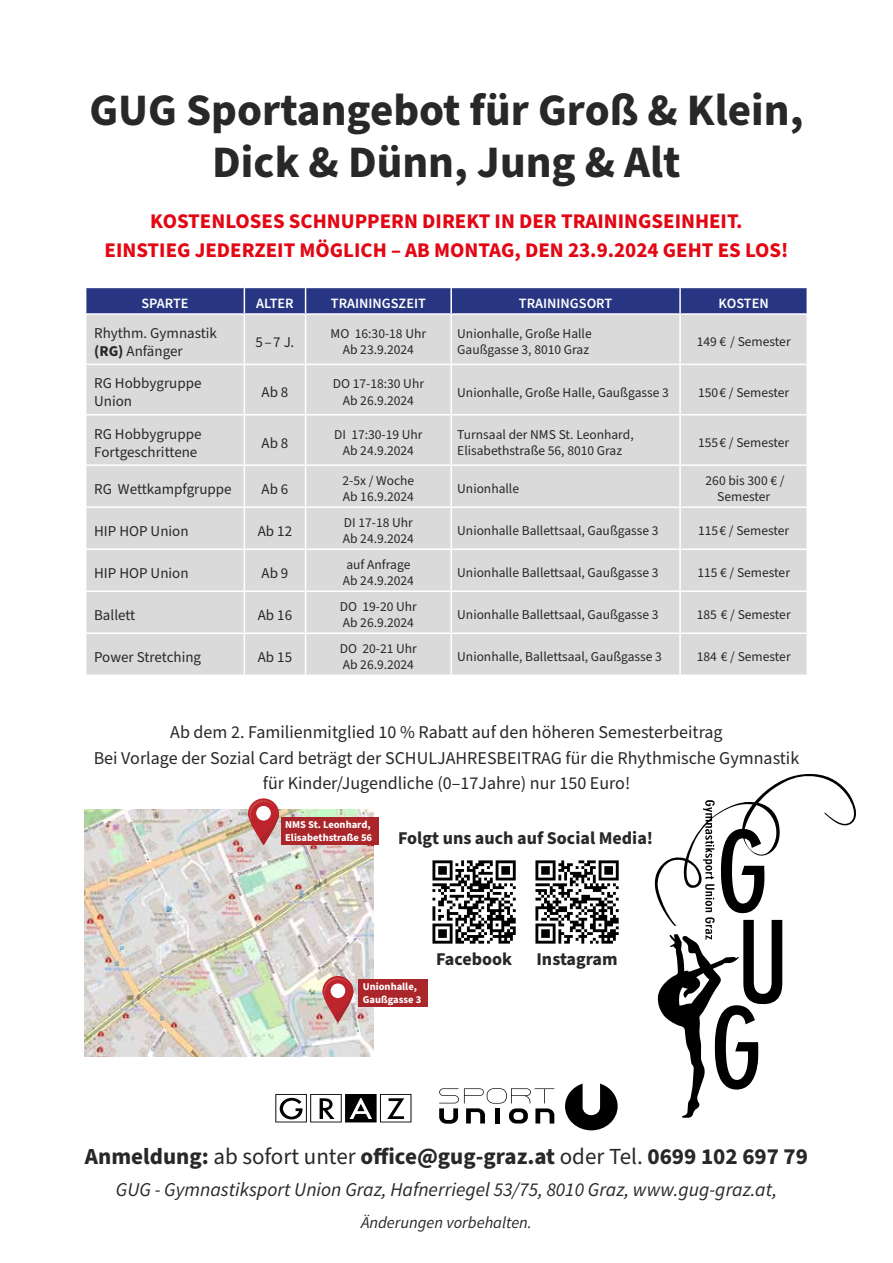
<style>
.page{position:relative;width:893px;height:1263px;background:#fff}
.page>*{position:absolute;margin:0;border:0;box-sizing:border-box;transform-origin:0 0}
.t1{font:700 45px/52.5px "Source Sans Pro";color:#282827;text-align:center}
.t2{font:700 22.95px "Source Sans Pro";color:#282827}
.t3{font:700 20.85px/29.5px "Source Sans Pro";color:#e30613;text-align:center}
.t4{font:italic 19.5px "Source Sans Pro";color:#282827}
.t5{font:18px/25.5px "Source Sans Pro";color:#282827;text-align:center}
.t6{font:700 18px "Source Sans Pro";color:#282827}
.t7{font:italic 16.5px "Source Sans Pro";color:#282827}
.t8{font:15px/18px "Source Sans Pro";color:#282827}
.t9{font:600 14.25px "Source Sans Pro";color:#fff}
.t10{font:13.5px/16.2px "Source Sans Pro";color:#282827}
.t11{font:700 10.5px/12.6px "Source Sans Pro";color:#fff}
.s1{font-weight:700}
.s2{font-weight:400}
</style>
<div class="page">
<div style="left:86px;top:315px;width:721px;height:359px;background:#dadada"></div>
<hr style="left:244px;top:315px;width:1px;height:49px;background:#fff">
<hr style="left:305px;top:315px;width:1px;height:49px;background:#fff">
<hr style="left:450px;top:315px;width:2px;height:49px;background:#fff">
<hr style="left:679px;top:315px;width:2px;height:49px;background:#fff">
<hr style="left:85px;top:364px;width:159px;height:1px;background:#fff">
<hr style="left:244px;top:364px;width:62px;height:1px;background:#fff">
<hr style="left:244px;top:365px;width:1px;height:49px;background:#fff">
<hr style="left:306px;top:364px;width:145px;height:1px;background:#fff">
<hr style="left:305px;top:365px;width:1px;height:49px;background:#fff">
<hr style="left:451px;top:364px;width:229px;height:1px;background:#fff">
<hr style="left:450px;top:365px;width:2px;height:49px;background:#fff">
<hr style="left:680px;top:364px;width:128px;height:1px;background:#fff">
<hr style="left:679px;top:365px;width:2px;height:49px;background:#fff">
<hr style="left:85px;top:414px;width:159px;height:1px;background:#fff">
<hr style="left:244px;top:414px;width:62px;height:1px;background:#fff">
<hr style="left:244px;top:415px;width:1px;height:49px;background:#fff">
<hr style="left:306px;top:414px;width:145px;height:1px;background:#fff">
<hr style="left:305px;top:415px;width:1px;height:49px;background:#fff">
<hr style="left:451px;top:414px;width:229px;height:1px;background:#fff">
<hr style="left:450px;top:415px;width:2px;height:49px;background:#fff">
<hr style="left:680px;top:414px;width:128px;height:1px;background:#fff">
<hr style="left:679px;top:415px;width:2px;height:49px;background:#fff">
<hr style="left:85px;top:464px;width:159px;height:2px;background:#fff">
<hr style="left:244px;top:464px;width:62px;height:2px;background:#fff">
<hr style="left:244px;top:466px;width:1px;height:40px;background:#fff">
<hr style="left:306px;top:464px;width:145px;height:2px;background:#fff">
<hr style="left:305px;top:466px;width:1px;height:40px;background:#fff">
<hr style="left:451px;top:464px;width:229px;height:2px;background:#fff">
<hr style="left:450px;top:466px;width:2px;height:40px;background:#fff">
<hr style="left:680px;top:464px;width:128px;height:2px;background:#fff">
<hr style="left:679px;top:466px;width:2px;height:40px;background:#fff">
<hr style="left:85px;top:506px;width:159px;height:2px;background:#fff">
<hr style="left:244px;top:506px;width:62px;height:2px;background:#fff">
<hr style="left:244px;top:508px;width:1px;height:40px;background:#fff">
<hr style="left:306px;top:506px;width:145px;height:2px;background:#fff">
<hr style="left:305px;top:508px;width:1px;height:40px;background:#fff">
<hr style="left:451px;top:506px;width:229px;height:2px;background:#fff">
<hr style="left:450px;top:508px;width:2px;height:40px;background:#fff">
<hr style="left:680px;top:506px;width:128px;height:2px;background:#fff">
<hr style="left:679px;top:508px;width:2px;height:40px;background:#fff">
<hr style="left:85px;top:548px;width:159px;height:2px;background:#fff">
<hr style="left:244px;top:548px;width:62px;height:2px;background:#fff">
<hr style="left:244px;top:550px;width:1px;height:40px;background:#fff">
<hr style="left:306px;top:548px;width:145px;height:2px;background:#fff">
<hr style="left:305px;top:550px;width:1px;height:40px;background:#fff">
<hr style="left:451px;top:548px;width:229px;height:2px;background:#fff">
<hr style="left:450px;top:550px;width:2px;height:40px;background:#fff">
<hr style="left:680px;top:548px;width:128px;height:2px;background:#fff">
<hr style="left:679px;top:550px;width:2px;height:40px;background:#fff">
<hr style="left:85px;top:590px;width:159px;height:2px;background:#fff">
<hr style="left:244px;top:590px;width:62px;height:2px;background:#fff">
<hr style="left:244px;top:592px;width:1px;height:40px;background:#fff">
<hr style="left:306px;top:590px;width:145px;height:2px;background:#fff">
<hr style="left:305px;top:592px;width:1px;height:40px;background:#fff">
<hr style="left:451px;top:590px;width:229px;height:2px;background:#fff">
<hr style="left:450px;top:592px;width:2px;height:40px;background:#fff">
<hr style="left:680px;top:590px;width:128px;height:2px;background:#fff">
<hr style="left:679px;top:592px;width:2px;height:40px;background:#fff">
<hr style="left:85px;top:632px;width:159px;height:2px;background:#fff">
<hr style="left:244px;top:632px;width:62px;height:2px;background:#fff">
<hr style="left:244px;top:634px;width:1px;height:40px;background:#fff">
<hr style="left:306px;top:632px;width:145px;height:2px;background:#fff">
<hr style="left:305px;top:634px;width:1px;height:40px;background:#fff">
<hr style="left:451px;top:632px;width:229px;height:2px;background:#fff">
<hr style="left:450px;top:634px;width:2px;height:40px;background:#fff">
<hr style="left:680px;top:632px;width:128px;height:2px;background:#fff">
<hr style="left:679px;top:634px;width:2px;height:40px;background:#fff">
<svg style="left:85px;top:287px;width:723px;height:26px;background:#34408a"></svg>
<svg style="left:439px;top:1088px;width:115px;height:36px"></svg>
<svg style="left:565px;top:1083px;width:53px;height:47px"></svg>
<svg style="left:275px;top:1094px;width:136px;height:28px"></svg>
<svg style="left:654px;top:774px;width:202px;height:344px"></svg>
<img style="left:85px;top:809px;width:288px;height:247px">
<svg style="left:322px;top:976px;width:31px;height:47px"></svg>
<svg style="left:324px;top:978px;width:29px;height:45px"></svg>
<svg style="left:248px;top:798px;width:31px;height:47px"></svg>
<svg style="left:250px;top:800px;width:29px;height:45px"></svg>
<div style="left:281px;top:817px;width:98px;height:28px;background:#ab262b"></div>
<div style="left:359px;top:980px;width:69px;height:27px;background:#ab262b"></div>
<svg style="left:432px;top:860px;width:84px;height:84px"></svg>
<svg style="left:535px;top:860px;width:84px;height:84px"></svg>
<h1 class="t1" style="left:89px;top:85px;width:716px">GUG Sportangebot für Groß &amp; Klein,<br>Dick &amp; Dünn, Jung &amp; Alt</h1>
<h3 class="t3" style="left:105px;top:206px;width:685px">KOSTENLOSES SCHNUPPERN DIREKT IN DER TRAININGSEINHEIT.<br>EINSTIEG JEDERZEIT MÖGLICH – AB MONTAG, DEN 23.9.2024 GEHT ES LOS!</h3>
<p class="t9" style="left:141px;top:294px;width:49px">SPARTE</p>
<p class="t9" style="left:256px;top:294px;width:39px">ALTER</p>
<p class="t9" style="left:331px;top:294px;width:96px">TRAININGSZEIT</p>
<p class="t9" style="left:519px;top:294px;width:95px">TRAININGSORT</p>
<p class="t9" style="left:719px;top:294px;width:52px">KOSTEN</p>
<p class="t8" style="left:94px;top:324px;width:124px">Rhythm. Gymnastik <span class="s1">(RG)</span> Anfänger</p>
<p class="t8" style="left:256px;top:333px;width:40px">5 – 7 J.</p>
<p class="t10" style="left:331px;top:326px;width:97px;text-align:center">MO 16:30-18 Uhr<br>Ab 23.9.2024</p>
<p class="t10" style="left:457px;top:326px;width:136px">Unionhalle, Große Halle<br>Gaußgasse 3, 8010 Graz</p>
<p class="t10" style="left:697px;top:334px;width:95px">149 € / Semester</p>
<p class="t8" style="left:94px;top:375px;width:109px">RG Hobbygruppe<br>Union</p>
<p class="t8" style="left:261px;top:384px;width:28px">Ab 8</p>
<p class="t10" style="left:333px;top:376px;width:93px;text-align:center">DO 17-18:30 Uhr<br>Ab 26.9.2024</p>
<p class="t10" style="left:457px;top:384px;width:213px">Unionhalle, Große Halle, Gaußgasse 3</p>
<p class="t10" style="left:698px;top:384px;width:93px">150 € / Semester</p>
<p class="t8" style="left:94px;top:425px;width:109px">RG Hobbygruppe<br>Fortgeschrittene</p>
<p class="t8" style="left:261px;top:434px;width:28px">Ab 8</p>
<p class="t10" style="left:334px;top:427px;width:90px;text-align:center">DI 17:30-19 Uhr<br>Ab 24.9.2024</p>
<p class="t10" style="left:457px;top:427px;width:178px">Turnsaal der NMS St. Leonhard,<br>Elisabethstraße 56, 8010 Graz</p>
<p class="t10" style="left:698px;top:435px;width:93px">155 € / Semester</p>
<p class="t8" style="left:94px;top:480px;width:139px">RG Wettkampfgruppe</p>
<p class="t8" style="left:261px;top:480px;width:28px">Ab 6</p>
<p class="t10" style="left:342px;top:473px;width:73px">2-5x / Woche<br>Ab 16.9.2024</p>
<p class="t10" style="left:457px;top:481px;width:63px">Unionhalle</p>
<p class="t10" style="left:706px;top:473px;width:80px;text-align:center">260 bis 300 € /<br>Semester</p>
<p class="t8" style="left:94px;top:522px;width:96px">HIP HOP Union</p>
<p class="t8" style="left:258px;top:522px;width:36px">Ab 12</p>
<p class="t10" style="left:343px;top:515px;width:73px">DI 17-18 Uhr<br>Ab 24.9.2024</p>
<p class="t10" style="left:457px;top:523px;width:203px">Unionhalle Ballettsaal, Gaußgasse 3</p>
<p class="t10" style="left:698px;top:523px;width:93px">115 € / Semester</p>
<p class="t8" style="left:94px;top:564px;width:96px">HIP HOP Union</p>
<p class="t8" style="left:261px;top:564px;width:28px">Ab 9</p>
<p class="t10" style="left:343px;top:557px;width:73px">auf Anfrage<br>Ab 24.9.2024</p>
<p class="t10" style="left:457px;top:565px;width:203px">Unionhalle Ballettsaal, Gaußgasse 3</p>
<p class="t10" style="left:697px;top:565px;width:94px">115 € / Semester</p>
<p class="t8" style="left:94px;top:606px;width:43px">Ballett</p>
<p class="t8" style="left:258px;top:606px;width:36px">Ab 16</p>
<p class="t10" style="left:340px;top:599px;width:79px">DO 19-20 Uhr<br>Ab 26.9.2024</p>
<p class="t10" style="left:457px;top:607px;width:203px">Unionhalle Ballettsaal, Gaußgasse 3</p>
<p class="t10" style="left:697px;top:607px;width:95px">185 € / Semester</p>
<p class="t8" style="left:94px;top:648px;width:109px">Power Stretching</p>
<p class="t8" style="left:258px;top:648px;width:36px">Ab 15</p>
<p class="t10" style="left:340px;top:641px;width:79px">DO 20-21 Uhr<br>Ab 26.9.2024</p>
<p class="t10" style="left:457px;top:649px;width:206px">Unionhalle, Ballettsaal, Gaußgasse 3</p>
<p class="t10" style="left:697px;top:649px;width:95px">184 € / Semester</p>
<h3 class="t5" style="left:94px;top:720px;width:707px">Ab dem 2. Familienmitglied 10 % Rabatt auf den höheren Semesterbeitrag<br>Bei Vorlage der Sozial Card beträgt der SCHULJAHRESBEITRAG für die Rhythmische Gymnastik für Kinder/Jugendliche (0–17Jahre) nur 150 Euro!</h3>
<p class="t11" style="left:285px;top:819px;width:89px">NMS St. Leonhard,<br>Elisabethstraße 56</p>
<h3 class="t6" style="left:398px;top:826px;width:257px">Folgt uns auch auf Social Media!</h3>
<h3 class="t6" style="left:436px;top:946px;width:78px">Facebook</h3>
<h3 class="t6" style="left:536px;top:946px;width:83px">Instagram</h3>
<p class="t11" style="left:363px;top:981px;width:60px">Unionhalle,<br>Gaußgasse 3</p>
<h2 class="t2" style="left:85px;top:1140px;width:725px">Anmeldung: <span class="s2">ab sofort unter</span> office@gug-graz.at <span class="s2">oder Tel.</span> 0699 102 697 79</h2>
<h3 class="t4" style="left:116px;top:1177px;width:663px">GUG - Gymnastiksport Union Graz, Hafnerriegel 53/75, 8010 Graz, www.gug-graz.at,</h3>
<p class="t7" style="left:361px;top:1212px;width:172px">Änderungen vorbehalten.</p>
</div>
